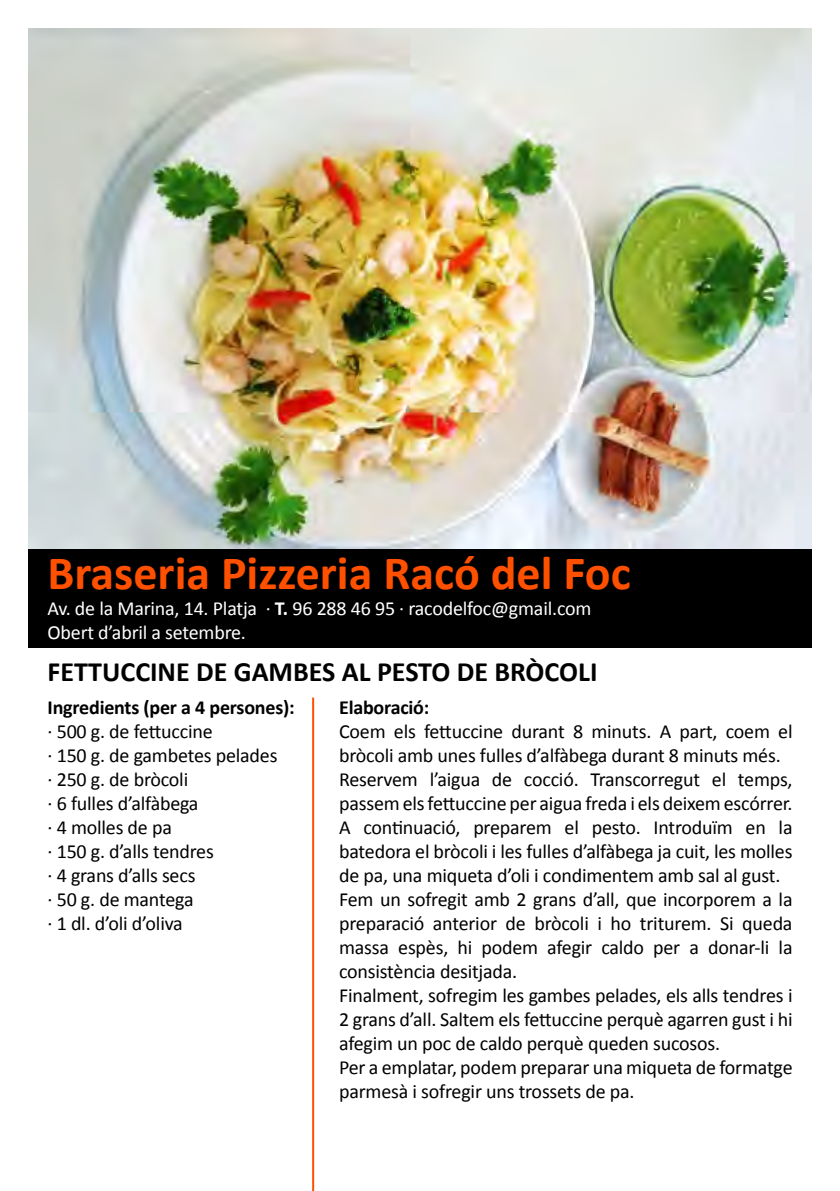
<style>
.page{position:relative;width:840px;height:1191px;background:#fff}
.page>*{position:absolute;margin:0;border:0;box-sizing:border-box;transform-origin:0 0}
.t1{font:700 48px "Calibri";color:#ff5000}
.t2{font:700 28px "Calibri";color:#000}
.t3{font:20px/24px "Calibri";letter-spacing:-.01em;color:#000}
.t4{font:20px/24px "Calibri";letter-spacing:-.01em;color:#fff}
.t5{font:700 20px "Calibri";letter-spacing:-.01em;color:#000}
.s1{font-weight:700}
</style>
<div class="page">
<hr style="left:312px;top:697px;width:2px;height:494px;background:#ff5000">
<img style="left:28px;top:28px;width:783px;height:521px">
<div style="left:28px;top:549px;width:783px;height:98px;background:#000"></div>
<h1 class="t1" style="left:48px;top:542px;width:584px">Braseria Pizzeria Racó del Foc</h1>
<p class="t4" style="left:48px;top:596px;width:545px">Av. de la Marina, 14. Platja · <span class="s1">T.</span> 96 288 46 95 · racodelfoc@gmail.com<br>Obert d’abril a setembre.</p>
<h2 class="t2" style="left:48px;top:653px;width:551px">FETTUCCINE DE GAMBES AL PESTO DE BRÒCOLI</h2>
<p class="t5" style="left:48px;top:694px;width:248px">Ingredients (per a 4 persones):</p>
<p class="t3" style="left:48px;top:719px;width:231px">· 500 g. de fettuccine<br>· 150 g. de gambetes pelades · 250 g. de bròcoli<br>· 6 fulles d’alfàbega<br>· 4 molles de pa<br>· 150 g. d’alls tendres<br>· 4 grans d’alls secs<br>· 50 g. de mantega<br>· 1 dl. d’oli d’oliva</p>
<p class="t5" style="left:339px;top:694px;width:92px">Elaboració:</p>
<p class="t3" style="left:339px;top:719px;width:455px">Coem els fettuccine durant 8 minuts. A part, coem el bròcoli amb unes fulles d’alfàbega durant 8 minuts més.<br>Reservem l’aigua de cocció. Transcorregut el temps, passem els fettuccine per aigua freda i els deixem escórrer.<br>A continuació, preparem el pesto. Introduïm en la batedora el bròcoli i les fulles d’alfàbega ja cuit, les molles de pa, una miqueta d’oli i condimentem amb sal al gust.<br>Fem un sofregit amb 2 grans d’all, que incorporem a la preparació anterior de bròcoli i ho triturem. Si queda massa espès, hi podem afegir caldo per a donar-li la consistència desitjada.<br>Finalment, sofregim les gambes pelades, els alls tendres i 2 grans d’all. Saltem els fettuccine perquè agarren gust i hi afegim un poc de caldo perquè queden sucosos.<br>Per a emplatar, podem preparar una miqueta de formatge parmesà i sofregir uns trossets de pa.</p>
</div>
